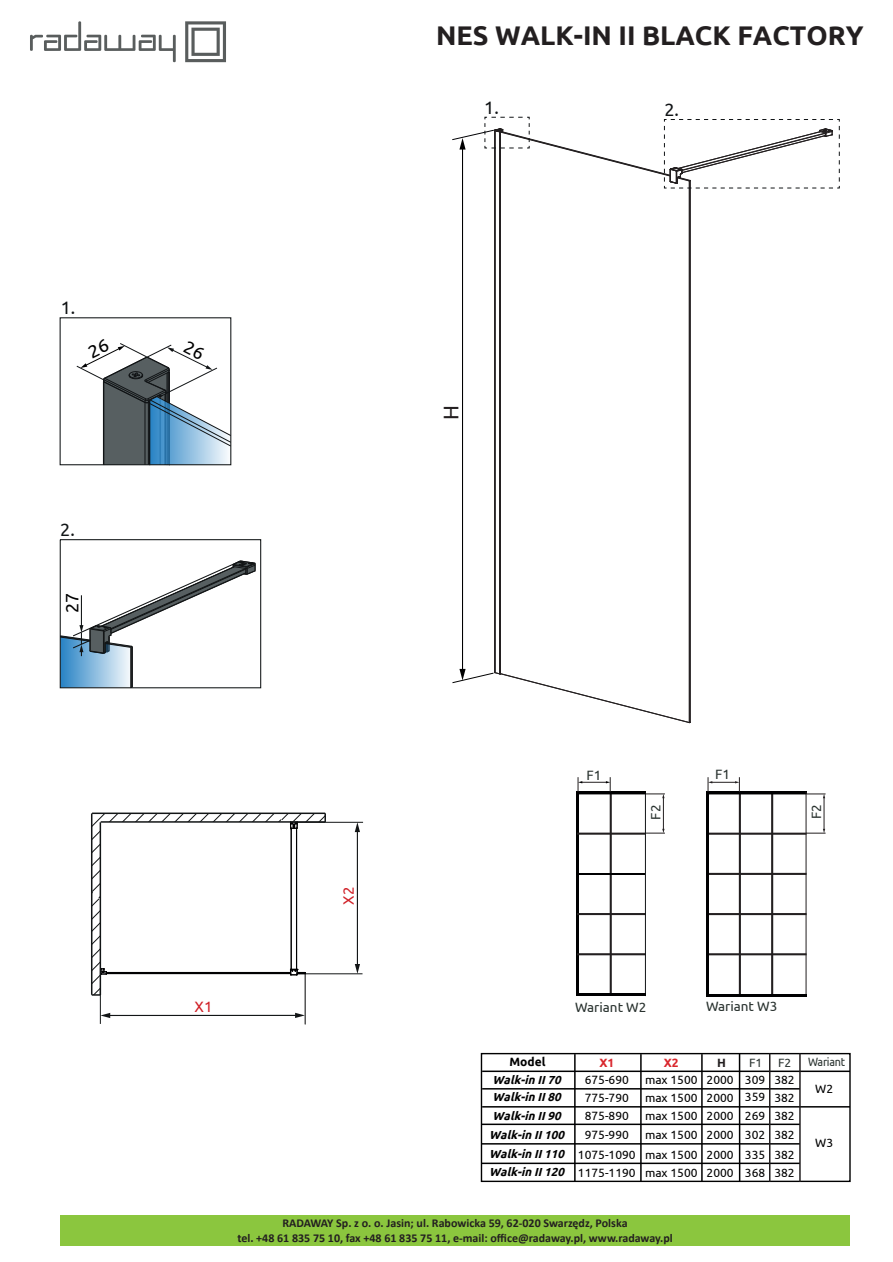
<style>
.page{position:relative;width:893px;height:1262px;background:#fff}
.page>*{position:absolute;margin:0;border:0;box-sizing:border-box;transform-origin:0 0}
.t1{font:700 27px "Ubuntu";color:#231f20}
.t2{font:21.15px "Ubuntu";color:#231f20}
.t3{font:18px "Ubuntu";color:#111416}
.t4{font:18px "Ubuntu";color:#121617}
.t5{font:18px "Ubuntu";color:#000001}
.t6{font:15px "Ubuntu";color:#d01f26}
.t7{font:13.5px "Ubuntu";color:#29322f}
.t8{font:12px/18.6px "Ubuntu";color:#000001;text-align:justify}
.t9{font:700 12px/14.4px "Calibri";color:#231f20;text-align:center}
.t10{font:12px "Ubuntu";letter-spacing:-.02em;color:#29322f;scale:.9 1}
.t11{font:700 12px "Ubuntu";color:#000001}
.t12{font:700 12px "Ubuntu";color:#d9272d}
.t13{font:12px "Ubuntu";letter-spacing:-.02em;color:#29322f}
.t14{font:700 12px "Ubuntu";color:#231f20}
.t15{font:italic 700 11.7px "Ubuntu";color:#000001}
.s1{font-weight:400;font-style:normal;font-size:12px}
</style>
<div class="page">
<hr style="left:100px;top:989px;width:1px;height:35px;background:#121516">
<hr style="left:108px;top:1014px;width:189px;height:2px;background:#121516">
<svg style="left:100px;top:1012px;width:10px;height:6px"></svg>
<svg style="left:295px;top:1012px;width:10px;height:6px"></svg>
<hr style="left:298px;top:822px;width:65px;height:1px;background:#121516">
<hr style="left:296px;top:973px;width:66px;height:1px;background:#121516">
<hr style="left:357px;top:830px;width:1px;height:135px;background:#121516">
<svg style="left:355px;top:822px;width:5px;height:10px"></svg>
<svg style="left:355px;top:964px;width:5px;height:9px"></svg>
<hr style="left:305px;top:973px;width:1px;height:51px;background:#000001">
<div style="left:610px;top:791px;width:1px;height:203px;background:#000001;border:1px solid #231f20"></div>
<hr style="left:576px;top:792px;width:2px;height:204px;background:#000001">
<div style="left:577px;top:833px;width:68px;height:1px;background:#000001;border:1px solid #231f20"></div>
<hr style="left:577px;top:873px;width:68px;height:1px;background:#000001">
<div style="left:577px;top:913px;width:68px;height:1px;background:#000001;border:1px solid #231f20"></div>
<div style="left:577px;top:953px;width:68px;height:2px;background:#000001;border:1px solid #231f20"></div>
<hr style="left:576px;top:792px;width:69px;height:2px;background:#000001">
<svg style="left:577px;top:777px;width:34px;height:15px"></svg>
<hr style="left:663px;top:797px;width:1px;height:32px;background:#231f20">
<svg style="left:646px;top:829px;width:19px;height:5px"></svg>
<svg style="left:645px;top:793px;width:20px;height:5px"></svg>
<hr style="left:645px;top:794px;width:1px;height:202px;background:#111416">
<div style="left:739px;top:791px;width:1px;height:203px;background:#000001;border:1px solid #231f20"></div>
<div style="left:771px;top:791px;width:2px;height:203px;background:#000001;border:1px solid #231f20"></div>
<div style="left:707px;top:833px;width:99px;height:1px;background:#000001;border:1px solid #231f20"></div>
<div style="left:707px;top:873px;width:99px;height:1px;background:#000001;border:1px solid #231f20"></div>
<div style="left:707px;top:913px;width:99px;height:1px;background:#000001;border:1px solid #231f20"></div>
<div style="left:707px;top:953px;width:99px;height:2px;background:#000001;border:1px solid #231f20"></div>
<hr style="left:706px;top:792px;width:2px;height:204px;background:#000001">
<hr style="left:706px;top:792px;width:100px;height:2px;background:#000001">
<svg style="left:707px;top:777px;width:33px;height:15px"></svg>
<hr style="left:823px;top:797px;width:1px;height:32px;background:#231f20">
<svg style="left:806px;top:829px;width:19px;height:5px"></svg>
<svg style="left:806px;top:793px;width:19px;height:5px"></svg>
<hr style="left:805px;top:792px;width:1px;height:204px;background:#231f20">
<hr style="left:576px;top:994px;width:69px;height:2px;background:#000001">
<hr style="left:706px;top:994px;width:100px;height:2px;background:#000001">
<div style="left:481px;top:1053px;width:369px;height:129px;border:1px solid #000001"></div>
<hr style="left:482px;top:1070px;width:368px;height:2px;background:#000001">
<hr style="left:574px;top:1054px;width:1px;height:127px;background:#000001">
<hr style="left:640px;top:1054px;width:1px;height:127px;background:#000001">
<hr style="left:701px;top:1054px;width:1px;height:127px;background:#000001">
<hr style="left:738px;top:1053px;width:2px;height:128px;background:#000001">
<hr style="left:482px;top:1088px;width:318px;height:1px;background:#000001">
<hr style="left:482px;top:1123px;width:318px;height:2px;background:#000001">
<hr style="left:482px;top:1143px;width:318px;height:1px;background:#000001">
<hr style="left:482px;top:1106px;width:368px;height:1px;background:#000001">
<hr style="left:482px;top:1162px;width:318px;height:2px;background:#000001">
<hr style="left:769px;top:1053px;width:1px;height:128px;background:#231f20">
<hr style="left:799px;top:1053px;width:1px;height:128px;background:#231f20">
<hr style="left:689px;top:181px;width:1px;height:541px;background:#231f20">
<hr style="left:690px;top:181px;width:1px;height:541px;background:#231f20">
<hr style="left:499px;top:132px;width:1px;height:542px;background:#231f20">
<hr style="left:494px;top:131px;width:1px;height:541px;background:#231f20">
<hr style="left:500px;top:132px;width:1px;height:542px;background:#231f20">
<hr style="left:462px;top:147px;width:1px;height:524px;background:#000001">
<svg style="left:452px;top:669px;width:239px;height:54px"></svg>
<div style="left:60px;top:1214px;width:790px;height:31px;background:#8bc63e"></div>
<svg style="left:185px;top:21px;width:41px;height:41px"></svg>
<svg style="left:30px;top:21px;width:146px;height:41px"></svg>
<svg style="left:452px;top:117px;width:388px;height:72px"></svg>
<svg style="left:92px;top:813px;width:234px;height:182px"></svg>
<hr style="left:92px;top:812px;width:233px;height:2px;background:#121516">
<hr style="left:101px;top:821px;width:224px;height:1px;background:#121516">
<hr style="left:100px;top:822px;width:1px;height:173px;background:#121516">
<hr style="left:91px;top:813px;width:1px;height:181px;background:#121516">
<svg style="left:59px;top:539px;width:203px;height:150px"></svg>
<svg style="left:76px;top:338px;width:156px;height:127px"></svg>
<h3 class="t3" style="left:61px;top:297px;width:16px">1.</h3>
<h3 class="t4" style="left:60px;top:519px;width:16px">2.</h3>
<h3 class="t5" style="left:61px;top:613px;width:22px;rotate:-90deg">27</h3>
<h1 class="t1" style="left:436px;top:19px;width:429px">NES WALK-IN II BLACK FACTORY</h1>
<h3 class="t3" style="left:484px;top:96px;width:16px">1.</h3>
<h3 class="t3" style="left:664px;top:98px;width:16px">2.</h3>
<h2 class="t2" style="left:438px;top:420px;width:16px;rotate:-90deg">H</h2>
<p class="t6" style="left:339px;top:904px;width:19px;rotate:-90deg">X2</p>
<p class="t7" style="left:586px;top:766px;width:16px">F1</p>
<p class="t7" style="left:715px;top:766px;width:16px">F1</p>
<p class="t7" style="left:647px;top:819px;width:16px;rotate:-90deg">F2</p>
<p class="t7" style="left:808px;top:819px;width:16px;rotate:-90deg">F2</p>
<p class="t6" style="left:194px;top:997px;width:19px">X1</p>
<p class="t7" style="left:575px;top:999px;width:73px">Wariant W2</p>
<p class="t7" style="left:706px;top:998px;width:73px">Wariant W3</p>
<p class="t11" style="left:509px;top:1054px;width:38px">Model</p>
<p class="t12" style="left:599px;top:1055px;width:16px">X1</p>
<p class="t15" style="left:492px;top:1072px;width:73px">Walk-in II70</p>
<p class="t8" style="left:584px;top:1070px;width:46px">675-690</p>
<p class="t12" style="left:664px;top:1055px;width:16px">X2</p>
<p class="t8" style="left:645px;top:1070px;width:54px">max 1500 max 1500 max 1500 max 1500 max 1500</p>
<p class="t8" style="left:645px;top:1162px;width:54px">max 1500</p>
<p class="t14" style="left:717px;top:1055px;width:10px">H</p>
<p class="t8" style="left:706px;top:1070px;width:29px">2000</p>
<p class="t13" style="left:749px;top:1055px;width:15px">F1</p>
<p class="t13" style="left:778px;top:1055px;width:15px">F2</p>
<p class="t8" style="left:745px;top:1070px;width:22px">309<br>359<br>269<br>302<br>335</p>
<p class="t8" style="left:706px;top:1162px;width:60px">2000 368</p>
<p class="t8" style="left:774px;top:1070px;width:22px">382<br>382<br>382<br>382<br>382</p>
<p class="t8" style="left:774px;top:1162px;width:22px">382</p>
<p class="t15" style="left:492px;top:1090px;width:73px">Walk-in II80</p>
<p class="t8" style="left:584px;top:1087px;width:46px">775-790</p>
<p class="t8" style="left:706px;top:1087px;width:29px">2000</p>
<p class="t15" style="left:492px;top:1108px;width:73px">Walk-in II90</p>
<p class="t8" style="left:584px;top:1106px;width:46px">875-890</p>
<p class="t8" style="left:706px;top:1106px;width:29px">2000</p>
<p class="t15" style="left:489px;top:1127px;width:80px">Walk-in II100</p>
<p class="t8" style="left:584px;top:1125px;width:46px">975-990</p>
<p class="t8" style="left:706px;top:1125px;width:29px">2000</p>
<p class="t15" style="left:489px;top:1147px;width:148px">Walk-in II110 <span class="s1">1075-1090</span></p>
<p class="t8" style="left:706px;top:1144px;width:29px">2000</p>
<p class="t15" style="left:489px;top:1165px;width:148px">Walk-in II120 <span class="s1">1175-1190</span></p>
<p class="t10" style="left:808px;top:1054px;width:43px">Wariant</p>
<p class="t8" style="left:815px;top:1079px;width:19px">W2</p>
<p class="t8" style="left:815px;top:1132px;width:19px">W3</p>
<p class="t9" style="left:237px;top:1216px;width:437px">RADAWAY Sp. z o. o. Jasin; ul. Rabowicka 59, 62-020 Swarzędz, Polska<br>tel. +48 61 835 75 10, fax +48 61 835 75 11, e-mail: office@radaway.pl, www.radaway.pl</p>
</div>
